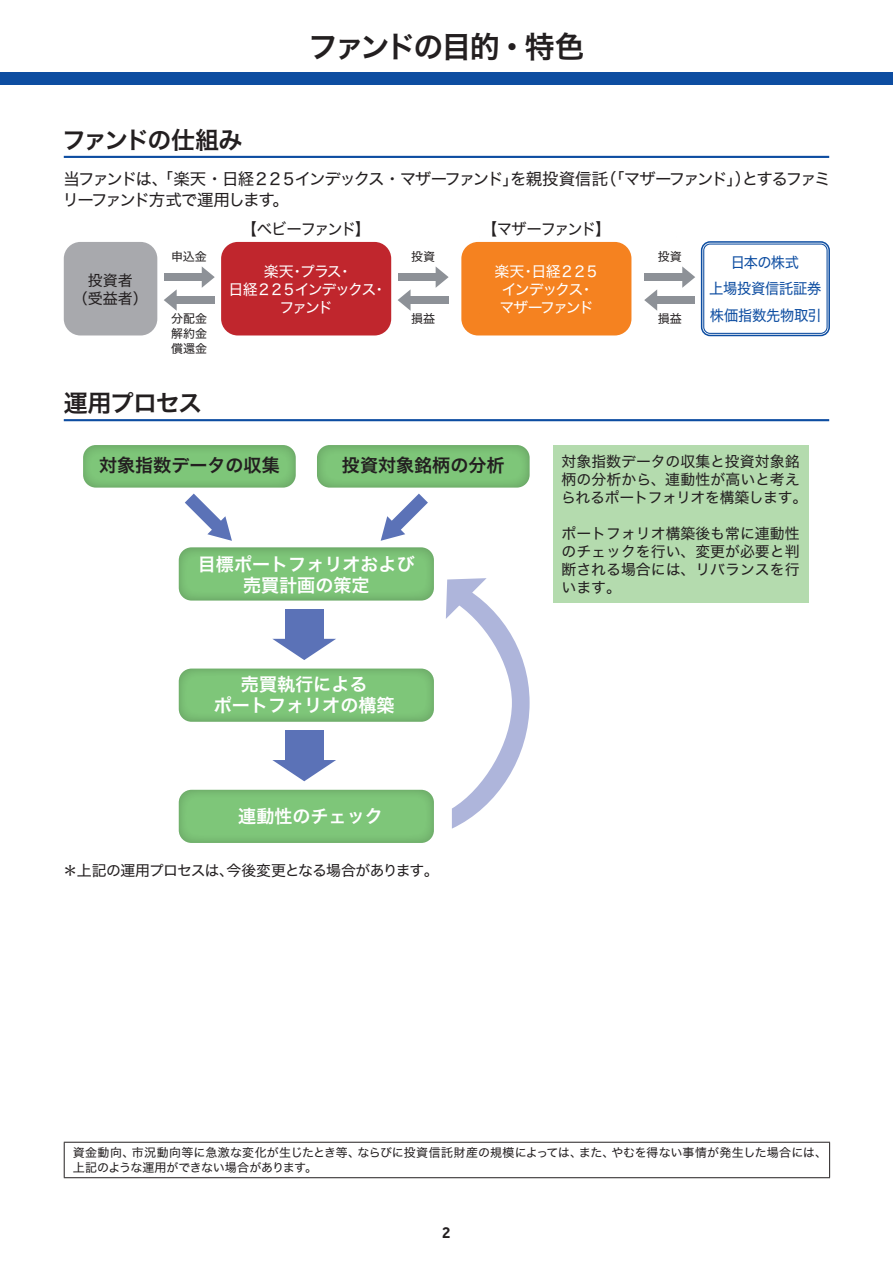
<style>
.page{position:relative;width:893px;height:1263px;background:#fff}
.page>*{position:absolute;margin:0;border:0;box-sizing:border-box;transform-origin:0 0}
.t1{font:30px "Hira Kaku Std N W6";letter-spacing:-.085em;color:#231f20}
.t2{font:24px "Hira Kaku Std N W6";letter-spacing:-.085em;color:#231f20}
.t3{font:24px "Hira Kaku Std N W6";letter-spacing:-.055em;color:#231f20}
.t4{font:18px/21.3px "Hira Kaku Std N W6";color:#fff;text-align:center}
.t5{font:18px "Hira Kaku Std N W6";color:#231f20}
.t6{font:16.5px/21px "Hira Kaku Std N W4";letter-spacing:-.11em;color:#231f20}
.t7{font:16.2px "Hira Kaku Std N W4";letter-spacing:-.1em;color:#231f20;scale:.95 1}
.t8{font:15px/18px "Hira Kaku Std N W4";letter-spacing:-.125em;color:#fff;text-align:center}
.t9{font:15px/26.5px "Hira Kaku Std N W4";letter-spacing:-.02em;color:#0d4da1;text-align:center;scale:.95 1}
.t10{font:15px/18px "Hira Kaku Std N W4";color:#231f20;text-align:center}
.t11{font:14.85px/18px "Hira Kaku Std N W4";color:#231f20}
.t12{font:14.85px "Hira Kaku Std N W4";letter-spacing:-.055em;color:#231f20}
.t13{font:13.5px "Rakuten Global B";color:#231f20}
.t14{font:12px/15px "Hira Kaku Std N W4";color:#231f20}
</style>
<div class="page">
<div style="left:0;top:72px;width:893px;height:13px;background:#0d4da1"></div>
<hr style="left:64px;top:1142px;width:766px;height:1px;background:#231f20">
<hr style="left:64px;top:1143px;width:1px;height:34px;background:#231f20">
<hr style="left:829px;top:1143px;width:1px;height:34px;background:#231f20">
<hr style="left:64px;top:1177px;width:766px;height:1px;background:#231f20">
<hr style="left:64px;top:156px;width:765px;height:2px;background:#0d4da1">
<hr style="left:64px;top:419px;width:765px;height:2px;background:#0d4da1">
<div style="left:221px;top:242px;width:170px;height:93px;background:#c0262d;border-radius:17px"></div>
<div style="left:64px;top:242px;width:93px;height:93px;background:#a8a9ad;border-radius:17px"></div>
<div style="left:461px;top:242px;width:170px;height:93px;background:#f58220;border-radius:17px"></div>
<div style="left:701px;top:241px;width:129px;height:95px;border:2px solid #0d4da1;border-radius:9px"></div>
<div style="left:703px;top:244px;width:125px;height:90px;border:1px solid #0d4da1;border-radius:6px"></div>
<div style="left:164px;top:273px;width:42px;height:8px;background:#8d9197"></div>
<svg style="left:202px;top:267px;width:13px;height:21px"></svg>
<div style="left:173px;top:296px;width:42px;height:8px;background:#8d9197"></div>
<svg style="left:164px;top:289px;width:13px;height:22px"></svg>
<div style="left:398px;top:273px;width:42px;height:8px;background:#8d9197"></div>
<svg style="left:436px;top:267px;width:13px;height:21px"></svg>
<div style="left:407px;top:296px;width:42px;height:8px;background:#8d9197"></div>
<svg style="left:398px;top:289px;width:13px;height:22px"></svg>
<div style="left:644px;top:273px;width:42px;height:8px;background:#8d9197"></div>
<svg style="left:682px;top:266px;width:13px;height:22px"></svg>
<div style="left:653px;top:296px;width:42px;height:8px;background:#8d9197"></div>
<svg style="left:644px;top:289px;width:13px;height:22px"></svg>
<svg style="left:179px;top:547px;width:255px;height:53px;fill:#7ec679"></svg>
<div style="left:179px;top:669px;width:255px;height:53px;background:linear-gradient(to bottom,#7dc578,#7bc277);border-radius:13px"></div>
<div style="left:179px;top:790px;width:255px;height:53px;background:linear-gradient(to right,#7dc478,#7cc377);border-radius:13px"></div>
<div style="left:83px;top:445px;width:213px;height:43px;background:linear-gradient(to right,#7cc377,#7cc277);border-radius:13px"></div>
<div style="left:317px;top:445px;width:213px;height:43px;background:linear-gradient(to right,#7cc377,#7cc277);border-radius:13px"></div>
<div style="left:553px;top:445px;width:255px;height:157px;background:#b4dbae"></div>
<svg style="left:171px;top:480px;width:66px;height:61px"></svg>
<svg style="left:376px;top:480px;width:65px;height:61px"></svg>
<div style="left:285px;top:609px;width:38px;height:34px;background:#5b72b7"></div>
<svg style="left:273px;top:639px;width:63px;height:21px"></svg>
<div style="left:285px;top:730px;width:38px;height:34px;background:#5b72b7"></div>
<svg style="left:272px;top:760px;width:64px;height:21px"></svg>
<svg style="left:446px;top:578px;width:84px;height:251px"></svg>
<h1 class="t1" style="left:308px;top:24px;width:278px">ファンドの目的・特色</h1>
<h2 class="t2" style="left:62px;top:121px;width:182px">ファンドの仕組み</h2>
<h3 class="t6" style="left:62px;top:168px;width:770px">当ファンドは、「楽天・日経２２５インデックス・マザーファンド」を親投資信託（「マザーファンド」）とするファミリーファンド方式で運用します。</h3>
<h3 class="t7" style="left:242px;top:217px;width:137px">【ベビーファンド】</h3>
<h3 class="t7" style="left:482px;top:217px;width:137px">【マザーファンド】</h3>
<p class="t14" style="left:171px;top:249px;width:37px">申込金</p>
<p class="t14" style="left:411px;top:249px;width:25px">投資</p>
<p class="t14" style="left:658px;top:249px;width:25px">投資</p>
<p class="t8" style="left:495px;top:262px;width:106px">楽天・日経２２５インデックス・マザーファンド</p>
<p class="t10" style="left:73px;top:271px;width:76px">投資者<br>（受益者）</p>
<p class="t8" style="left:228px;top:262px;width:160px">楽天・プラス・<br>日経２２５インデックス・ファンド</p>
<p class="t14" style="left:171px;top:310px;width:37px;text-align:justify">分配金解約金償還金</p>
<p class="t14" style="left:411px;top:310px;width:25px">損益</p>
<p class="t14" style="left:658px;top:310px;width:25px">損益</p>
<h2 class="t3" style="left:64px;top:384px;width:140px">運用プロセス</h2>
<p class="t9" style="left:709px;top:249px;width:120px">日本の株式<br>上場投資信託証券株価指数先物取引</p>
<h3 class="t5" style="left:99px;top:452px;width:182px">対象指数データの収集</h3>
<h3 class="t5" style="left:342px;top:452px;width:164px">投資対象銘柄の分析</h3>
<h3 class="t4" style="left:198px;top:554px;width:218px">目標ポートフォリオおよび売買計画の策定</h3>
<h3 class="t4" style="left:214px;top:674px;width:182px">売買執行による<br>ポートフォリオの構築</h3>
<h3 class="t4" style="left:238px;top:806px;width:146px">連動性のチェック</h3>
<p class="t12" style="left:63px;top:859px;width:377px">＊上記の運用プロセスは、今後変更となる場合があります。</p>
<p class="t11" style="left:561px;top:452px;width:248px">対象指数データの収集と投資対象銘柄の分析から、連動性が高いと考えられるポートフォリオを構築します。</p>
<p class="t11" style="left:561px;top:524px;width:240px;text-align:justify">ポートフォリオ構築後も常に連動性のチェックを行い、変更が必要と判断される場合には、リバランスを行います。</p>
<p class="t14" style="left:73px;top:1145px;width:756px">資金動向、市況動向等に急激な変化が生じたとき等、ならびに投資信託財産の規模によっては、また、やむを得ない事情が発生した場合には、上記のような運用ができない場合があります。</p>
<p class="t13" style="left:442px;top:1224px;width:10px">2</p>
</div>
